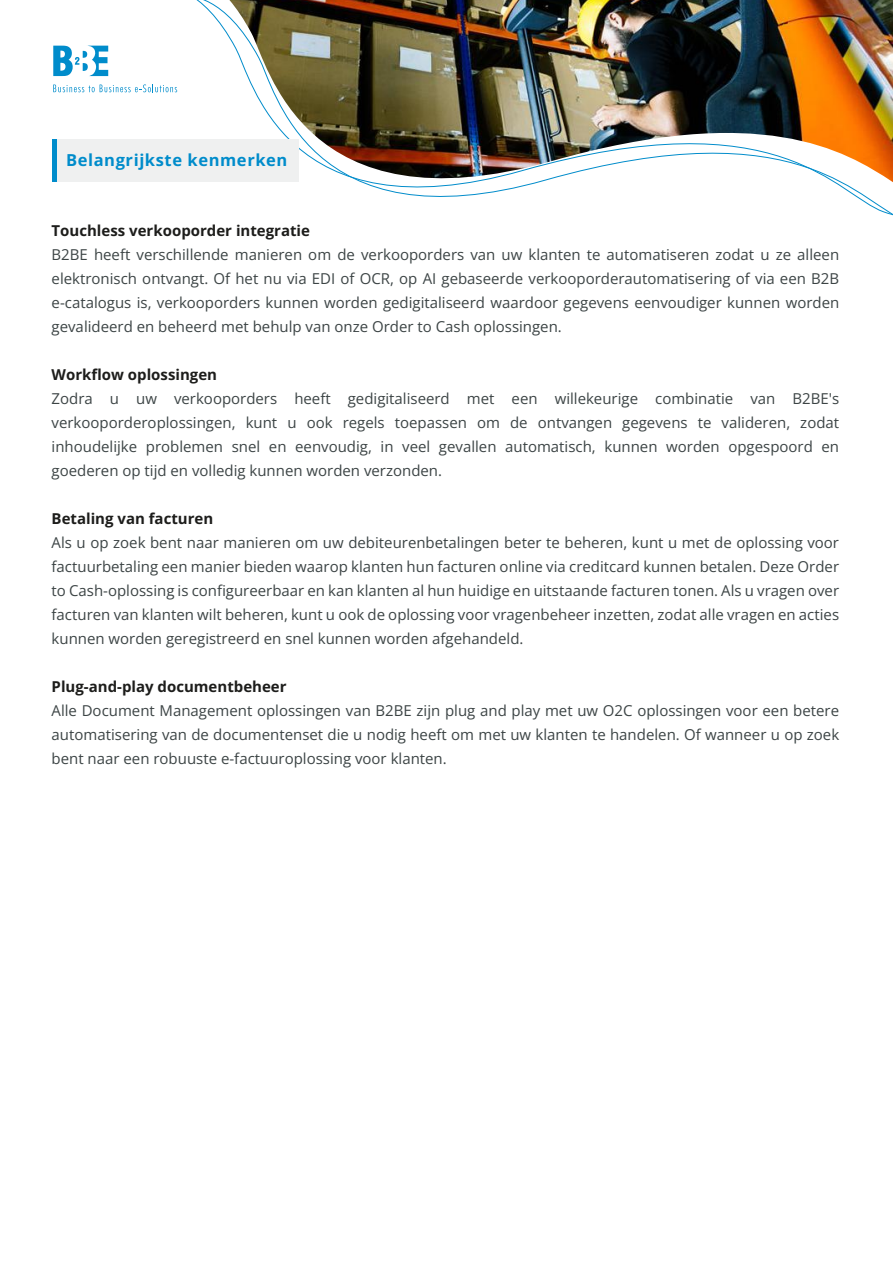
<style>
.page{position:relative;width:893px;height:1263px;background:#fff}
.page>*{position:absolute;margin:0;border:0;box-sizing:border-box;transform-origin:0 0}
.t1{font:700 16.5px "Open Sans";letter-spacing:.035em;color:#008ccb}
.t2{font:15px/24px "Open Sans";color:#3c4445;text-align:justify}
.t3{font:700 15px "Open Sans";color:#1d1d1b}
</style>
<div class="page">
<svg style="left:53px;top:45px;width:55px;height:31px"></svg>
<svg style="left:53px;top:84px;width:111px;height:8px"></svg>
<img style="left:196px;top:0;width:697px;height:216px">
<div style="left:53px;top:139px;width:246px;height:43px;background:#eff0f0"></div>
<hr style="left:53px;top:139px;width:4px;height:43px;background:#008ccb">
<p class="t1" style="left:66px;top:148px;width:223px">Belangrijkste kenmerken</p>
<p class="t3" style="left:52px;top:220px;width:260px">Touchless verkooporder integratie</p>
<p class="t2" style="left:52px;top:242px;width:789px">B2BE heeft verschillende manieren om de verkooporders van uw klanten te automatiseren zodat u ze alleen elektronisch ontvangt. Of het nu via EDI of OCR, op AI gebaseerde verkooporderautomatisering of via een B2B e-catalogus is, verkooporders kunnen worden gedigitaliseerd waardoor gegevens eenvoudiger kunnen worden gevalideerd en beheerd met behulp van onze Order to Cash oplossingen.</p>
<p class="t3" style="left:52px;top:364px;width:167px">Workflow oplossingen</p>
<p class="t2" style="left:52px;top:386px;width:789px">Zodra u uw verkooporders heeft gedigitaliseerd met een willekeurige combinatie van B2BE's verkooporderoplossingen, kunt u ook regels toepassen om de ontvangen gegevens te valideren, zodat inhoudelijke problemen snel en eenvoudig, in veel gevallen automatisch, kunnen worden opgespoord en goederen op tijd en volledig kunnen worden verzonden.</p>
<p class="t3" style="left:52px;top:508px;width:163px">Betaling van facturen</p>
<p class="t2" style="left:52px;top:530px;width:789px">Als u op zoek bent naar manieren om uw debiteurenbetalingen beter te beheren, kunt u met de oplossing voor factuurbetaling een manier bieden waarop klanten hun facturen online via creditcard kunnen betalen. Deze Order to Cash-oplossing is configureerbaar en kan klanten al hun huidige en uitstaande facturen tonen. Als u vragen over facturen van klanten wilt beheren, kunt u ook de oplossing voor vragenbeheer inzetten, zodat alle vragen en acties kunnen worden geregistreerd en snel kunnen worden afgehandeld.</p>
<p class="t3" style="left:52px;top:676px;width:237px">Plug-and-play documentbeheer</p>
<p class="t2" style="left:52px;top:698px;width:789px">Alle Document Management oplossingen van B2BE zijn plug and play met uw O2C oplossingen voor een betere automatisering van de documentenset die u nodig heeft om met uw klanten te handelen. Of wanneer u op zoek bent naar een robuuste e-factuuroplossing voor klanten.</p>
</div>
